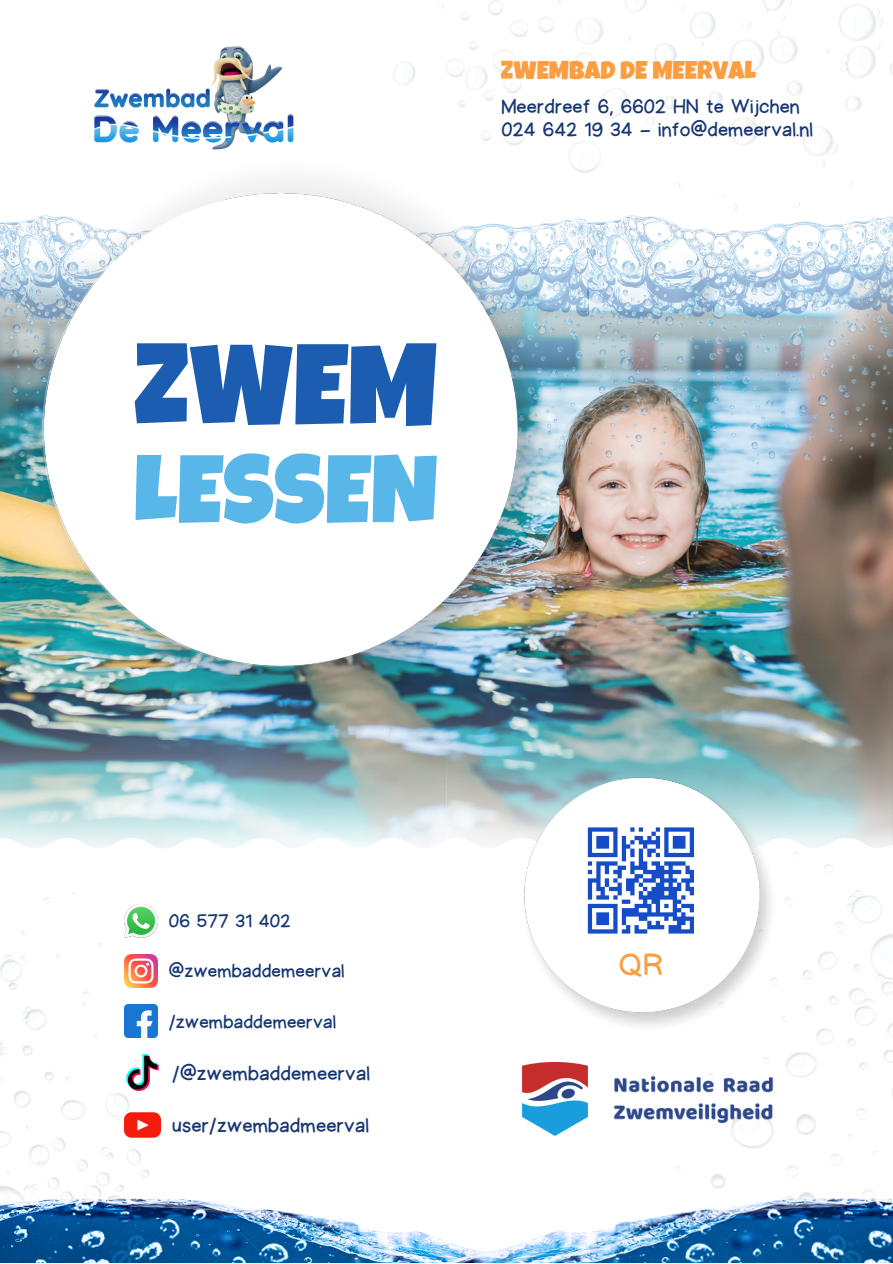
<style>
.page{position:relative;width:893px;height:1264px;background:#fff}
.page>*{position:absolute;margin:0;border:0;box-sizing:border-box;transform-origin:0 0}
.t1{font:113.85px "Luckiest Guy";color:#1c5cb1}
.t2{font:96px "Luckiest Guy";color:#58b6e8}
.t3{font:30px "Balsamiq Sans";color:#fa9e41}
.t4{font:25.65px "Luckiest Guy";color:#fa9e41}
.t5{font:20.25px "Halley";letter-spacing:.01em;color:#163772}
.t6{font:20.1px "Halley";letter-spacing:.01em;color:#163772}
.t7{font:18.75px "Halley";letter-spacing:.01em;color:#163772}
</style>
<div class="page">
<img style="left:0;top:737px;width:446px;height:84px">
<svg style="left:446px;top:737px;width:446px;height:84px"></svg>
<img style="left:393px;top:0;width:499px;height:216px">
<img style="left:0;top:487px;width:892px;height:250px">
<img style="left:563px;top:464px;width:329px;height:23px">
<img style="left:588px;top:216px;width:304px;height:248px">
<img style="left:0;top:221px;width:22px;height:243px">
<img style="left:0;top:821px;width:410px;height:441px">
<img style="left:563px;top:218px;width:25px;height:248px">
<img style="left:22px;top:143px;width:540px;height:536px">
<img style="left:23px;top:180px;width:540px;height:536px">
<img style="left:82px;top:46px;width:223px;height:113px">
<img style="left:410px;top:821px;width:482px;height:441px">
<img style="left:125px;top:1107px;width:35px;height:35px">
<img style="left:125px;top:904px;width:32px;height:33px">
<img style="left:125px;top:1054px;width:35px;height:36px">
<img style="left:125px;top:954px;width:32px;height:33px">
<img style="left:125px;top:1004px;width:32px;height:33px">
<img style="left:514px;top:771px;width:268px;height:266px">
<div style="left:579px;top:819px;width:123px;height:123px;background:#fff"></div>
<svg style="left:587px;top:827px;width:107px;height:106px"></svg>
<svg style="left:634px;top:929px;width:13px;height:4px"></svg>
<hr style="left:668px;top:929px;width:26px;height:4px;background:#164cc6">
<img style="left:522px;top:1062px;width:65px;height:80px">
<img style="left:613px;top:1065px;width:160px;height:57px">
<p class="t4" style="left:501px;top:61px;width:256px">ZWEMBAD DE MEERVAL</p>
<p class="t6" style="left:501px;top:97px;width:300px">Meerdreef 6, 6602 HN te Wijchen</p>
<p class="t6" style="left:501px;top:120px;width:313px">024 642 19 34 - info@demeerval.nl</p>
<p class="t1" style="left:134px;top:344px;width:305px">ZWEM</p>
<p class="t2" style="left:133px;top:455px;width:306px">LESSEN</p>
<p class="t7" style="left:169px;top:912px;width:123px">06 577 31 402</p>
<p class="t7" style="left:169px;top:962px;width:177px">@zwembaddemeerval</p>
<p class="t7" style="left:169px;top:1012px;width:169px">/zwembaddemeerval</p>
<p class="t5" style="left:172px;top:1063px;width:199px">/@zwembaddemeerval</p>
<p class="t5" style="left:172px;top:1115px;width:198px">user/zwembadmeerval</p>
<p class="t3" style="left:618px;top:947px;width:46px">QR</p>
</div>
